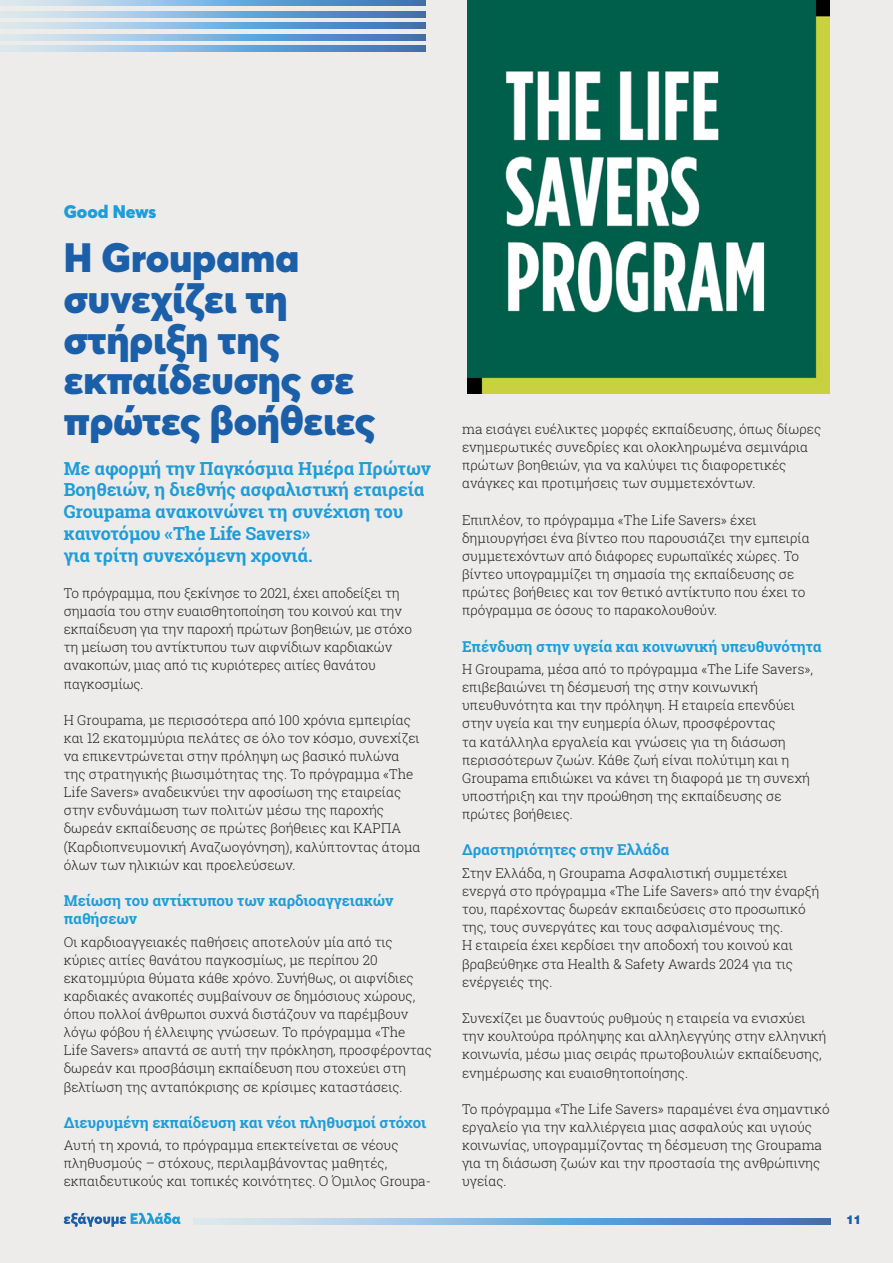
<style>
.page{position:relative;width:893px;height:1263px;background:#edeceb}
.page>*{position:absolute;margin:0;border:0;box-sizing:border-box;transform-origin:0 0}
.t1{font:900 40.5px/40.7px "Averta";color:#1b5fa9}
.t2{font:700 18px/21.8px "Roboto Slab";letter-spacing:-.005em;color:#1e9dd8}
.t3{font:900 18px "Averta";color:#1e9dd8}
.t4{font:700 15px/18.1px "Roboto Slab";letter-spacing:-.005em;color:#1e9dd8}
.t5{font:300 13.5px/18.1px "Roboto Slab";color:#231f20}
.t6{font:900 12px "UB Helvetica";color:#1b5fa9}
</style>
<div class="page">
<svg style="left:0;top:0;width:426px;height:6px;background:#83b0d9"></svg>
<svg style="left:0;top:23px;width:426px;height:6px;background:#83b0d9"></svg>
<svg style="left:0;top:46px;width:426px;height:5px;background:#83b0d9"></svg>
<svg style="left:0;top:11px;width:426px;height:6px;background:#83b0d9"></svg>
<svg style="left:0;top:34px;width:426px;height:6px;background:#83b0d9"></svg>
<svg style="left:64px;top:1213px;width:117px;height:14px"></svg>
<svg style="left:194px;top:1219px;width:637px;height:5px;background:#83b0d9"></svg>
<img style="left:468px;top:0;width:361px;height:393px">
<h2 class="t3" style="left:64px;top:200px;width:94px">Good News</h2>
<h1 class="t1" style="left:64px;top:237px;width:313px">Η Groupama συνεχίζει τη στήριξη της εκπαίδευσης σε πρώτες βοήθειες</h1>
<h2 class="t2" style="left:64px;top:457px;width:369px">Με αφορμή την Παγκόσμια Ημέρα Πρώτων Βοηθειών, η διεθνής ασφαλιστική εταιρεία Groupama ανακοινώνει τη συνέχιση του καινοτόμου «The Life Savers»<br>για τρίτη συνεχόμενη χρονιά.</h2>
<p class="t5" style="left:64px;top:584px;width:350px">Το πρόγραμμα, που ξεκίνησε το 2021, έχει αποδείξει τη σημασία του στην ευαισθητοποίηση του κοινού και την εκπαίδευση για την παροχή πρώτων βοηθειών, με στόχο τη μείωση του αντίκτυπου των αιφνίδιων καρδιακών ανακοπών, μιας από τις κυριότερες αιτίες θανάτου παγκοσμίως.</p>
<p class="t5" style="left:64px;top:710px;width:358px">Η Groupama, με περισσότερα από 100 χρόνια εμπειρίας και 12 εκατομμύρια πελάτες σε όλο τον κόσμο, συνεχίζει να επικεντρώνεται στην πρόληψη ως βασικό πυλώνα της στρατηγικής βιωσιμότητας της. Το πρόγραμμα «The Life Savers» αναδεικνύει την αφοσίωση της εταιρείας στην ενδυνάμωση των πολιτών μέσω της παροχής δωρεάν εκπαίδευσης σε πρώτες βοήθειες και ΚΑΡΠΑ (Καρδιοπνευμονική Αναζωογόνηση), καλύπτοντας άτομα όλων των ηλικιών και προελεύσεων.</p>
<p class="t4" style="left:64px;top:891px;width:331px">Μείωση του αντίκτυπου των καρδιοαγγειακών παθήσεων</p>
<p class="t5" style="left:64px;top:932px;width:370px">Οι καρδιοαγγειακές παθήσεις αποτελούν μία από τις κύριες αιτίες θανάτου παγκοσμίως, με περίπου 20 εκατομμύρια θύματα κάθε χρόνο. Συνήθως, οι αιφνίδιες καρδιακές ανακοπές συμβαίνουν σε δημόσιους χώρους, όπου πολλοί άνθρωποι συχνά διστάζουν να παρέμβουν λόγω φόβου ή έλλειψης γνώσεων. Το πρόγραμμα «The Life Savers» απαντά σε αυτή την πρόκληση, προσφέροντας δωρεάν και προσβάσιμη εκπαίδευση που στοχεύει στη βελτίωση της ανταπόκρισης σε κρίσιμες καταστάσεις.</p>
<p class="t4" style="left:64px;top:1113px;width:364px">Διευρυμένη εκπαίδευση και νέοι πληθυσμοί στόχοι</p>
<p class="t5" style="left:64px;top:1136px;width:369px">Αυτή τη χρονιά, το πρόγραμμα επεκτείνεται σε νέους πληθυσμούς – στόχους, περιλαμβάνοντας μαθητές, εκπαιδευτικούς και τοπικές κοινότητες. Ο Όμιλος Groupa-</p>
<p class="t5" style="left:462px;top:419px;width:361px">ma εισάγει ευέλικτες μορφές εκπαίδευσης, όπως δίωρες ενημερωτικές συνεδρίες και ολοκληρωμένα σεμινάρια πρώτων βοηθειών, για να καλύψει τις διαφορετικές ανάγκες και προτιμήσεις των συμμετεχόντων.</p>
<p class="t5" style="left:462px;top:510px;width:349px">Επιπλέον, το πρόγραμμα «The Life Savers» έχει δημιουργήσει ένα βίντεο που παρουσιάζει την εμπειρία συμμετεχόντων από διάφορες ευρωπαϊκές χώρες. Το βίντεο υπογραμμίζει τη σημασία της εκπαίδευσης σε πρώτες βοήθειες και τον θετικό αντίκτυπο που έχει το πρόγραμμα σε όσους το παρακολουθούν.</p>
<p class="t4" style="left:462px;top:637px;width:361px">Επένδυση στην υγεία και κοινωνική υπευθυνότητα</p>
<p class="t5" style="left:462px;top:660px;width:352px">Η Groupama, μέσα από το πρόγραμμα «The Life Savers», επιβεβαιώνει τη δέσμευσή της στην κοινωνική υπευθυνότητα και την πρόληψη. Η εταιρεία επενδύει στην υγεία και την ευημερία όλων, προσφέροντας<br>τα κατάλληλα εργαλεία και γνώσεις για τη διάσωση περισσότερων ζωών. Κάθε ζωή είναι πολύτιμη και η Groupama επιδιώκει να κάνει τη διαφορά με τη συνεχή υποστήριξη και την προώθηση της εκπαίδευσης σε πρώτες βοήθειες.</p>
<p class="t4" style="left:462px;top:841px;width:209px">Δραστηριότητες στην Ελλάδα</p>
<p class="t5" style="left:462px;top:863px;width:359px">Στην Ελλάδα, η Groupama Ασφαλιστική συμμετέχει ενεργά στο πρόγραμμα «The Life Savers» από την έναρξή του, παρέχοντας δωρεάν εκπαιδεύσεις στο προσωπικό της, τους συνεργάτες και τους ασφαλισμένους της.<br>Η εταιρεία έχει κερδίσει την αποδοχή του κοινού και βραβεύθηκε στα Health &amp; Safety Awards 2024 για τις ενέργειές της.</p>
<p class="t5" style="left:462px;top:1009px;width:366px">Συνεχίζει με δυαντούς ρυθμούς η εταιρεία να ενισχύει την κουλτούρα πρόληψης και αλληλεγγύης στην ελληνική κοινωνία, μέσω μιας σειράς πρωτοβουλιών εκπαίδευσης, ενημέρωσης και ευαισθητοποίησης.</p>
<p class="t5" style="left:462px;top:1099px;width:369px">Το πρόγραμμα «The Life Savers» παραμένει ένα σημαντικό εργαλείο για την καλλιέργεια μιας ασφαλούς και υγιούς κοινωνίας, υπογραμμίζοντας τη δέσμευση της Groupama για τη διάσωση ζωών και την προστασία της ανθρώπινης υγείας.</p>
<p class="t6" style="left:846px;top:1212px;width:17px">11</p>
</div>
